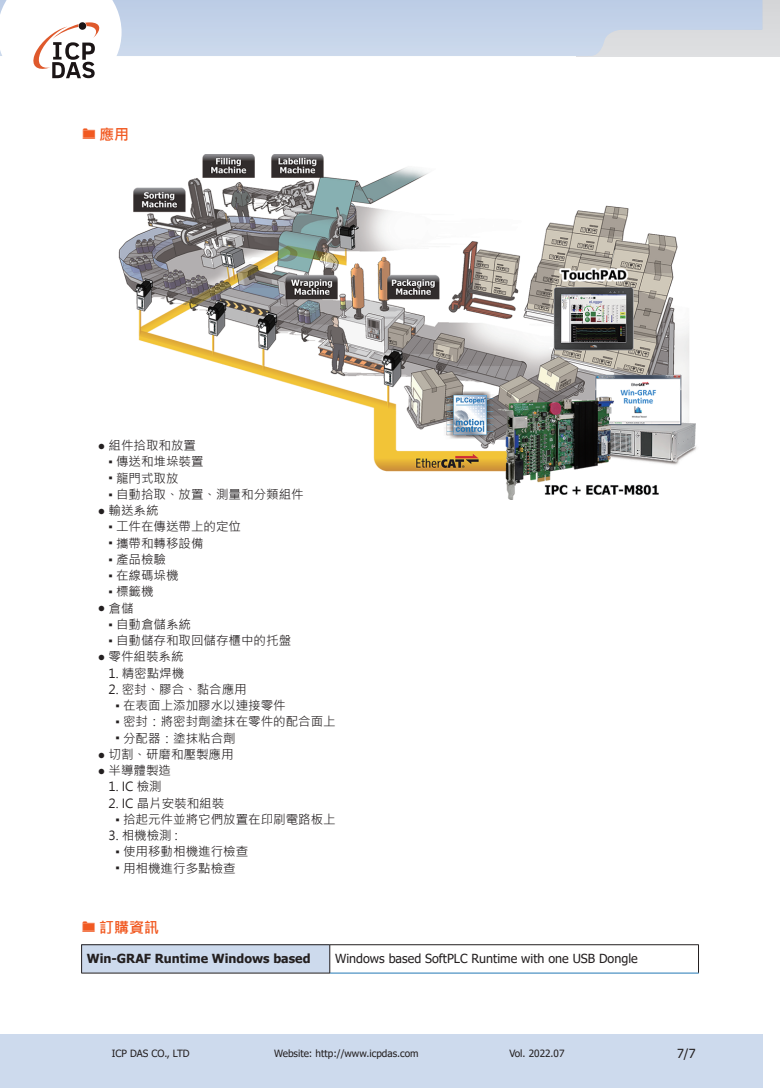
<style>
.page{position:relative;width:780px;height:1088px;background:#fff}
.page>*{position:absolute;margin:0;border:0;box-sizing:border-box;transform-origin:0 0}
.t1{font:700 15px "Microsoft Jheng Hei";color:#f15921}
.t2{font:12.5px "Microsoft Jheng Hei";color:#231f20}
.t3{font:12.5px "Tahoma";color:#231f20}
.t4{font:700 12.5px "Tahoma";color:#231f20}
.t5{font:10px "Tahoma";color:#231f20}
.s1{font-family:"Tahoma"}
</style>
<div class="page">
<div style="left:0;top:1034px;width:762px;height:54px;background:#cddaed"></div>
<div style="left:762px;top:0;width:18px;height:56px;background:#d9dadc"></div>
<svg style="left:122px;top:0;width:640px;height:56px;background:#c6d3e7"></svg>
<svg style="left:0;top:0;width:122px;height:79px"></svg>
<img style="left:118px;top:154px;width:579px;height:346px">
<div style="left:82px;top:945px;width:248px;height:28px;background:#cddaed"></div>
<hr style="left:330px;top:973px;width:368px;height:1px;background:#2378b5">
<hr style="left:81px;top:944px;width:249px;height:1px;background:#231f20">
<hr style="left:330px;top:944px;width:368px;height:1px;background:#231f20">
<svg style="left:329px;top:945px;width:1px;height:28px"></svg>
<hr style="left:81px;top:973px;width:249px;height:1px;background:#231f20">
<svg style="left:81px;top:945px;width:1px;height:28px"></svg>
<svg style="left:698px;top:945px;width:1px;height:28px"></svg>
<p class="t1" style="left:99px;top:125px;width:31px">應用</p>
<p class="t2" style="left:98px;top:438px;width:100px"><span class="s1">●</span> 組件拾取和放置</p>
<p class="t2" style="left:108px;top:454px;width:97px"><span class="s1">▪</span> 傳送和堆垛裝置</p>
<p class="t2" style="left:108px;top:470px;width:72px"><span class="s1">▪</span> 龍門式取放</p>
<p class="t2" style="left:108px;top:486px;width:197px"><span class="s1">▪</span> 自動拾取、放置、測量和分類組件</p>
<p class="t2" style="left:98px;top:503px;width:62px"><span class="s1">●</span> 輸送系統</p>
<p class="t2" style="left:108px;top:519px;width:134px"><span class="s1">▪</span> 工件在傳送帶上的定位</p>
<p class="t2" style="left:108px;top:535px;width:97px"><span class="s1">▪</span> 攜帶和轉移設備</p>
<p class="t2" style="left:108px;top:551px;width:59px"><span class="s1">▪</span> 產品檢驗</p>
<p class="t2" style="left:108px;top:568px;width:72px"><span class="s1">▪</span> 在線碼垛機</p>
<p class="t2" style="left:108px;top:584px;width:47px"><span class="s1">▪</span> 標籤機</p>
<p class="t2" style="left:98px;top:600px;width:37px"><span class="s1">●</span> 倉儲</p>
<p class="t2" style="left:108px;top:616px;width:84px"><span class="s1">▪</span> 自動倉儲系統</p>
<p class="t2" style="left:108px;top:633px;width:184px"><span class="s1">▪</span> 自動儲存和取回儲存櫃中的托盤</p>
<p class="t2" style="left:98px;top:649px;width:87px"><span class="s1">●</span> 零件組裝系統</p>
<p class="t2" style="left:108px;top:665px;width:77px">1. 精密點焊機</p>
<p class="t2" style="left:108px;top:681px;width:140px">2. 密封、膠合、黏合應用</p>
<p class="t2" style="left:116px;top:698px;width:172px"><span class="s1">▪</span> 在表面上添加膠水以連接零件</p>
<p class="t2" style="left:116px;top:714px;width:222px"><span class="s1">▪</span> 密封：將密封劑塗抹在零件的配合面上</p>
<p class="t2" style="left:116px;top:730px;width:122px"><span class="s1">▪</span> 分配器：塗抹粘合劑</p>
<p class="t2" style="left:98px;top:746px;width:137px"><span class="s1">●</span> 切割、研磨和壓製應用</p>
<p class="t2" style="left:98px;top:763px;width:75px"><span class="s1">●</span> 半導體製造</p>
<p class="t2" style="left:108px;top:779px;width:55px">1. IC 檢測</p>
<p class="t2" style="left:108px;top:795px;width:117px">2. IC 晶片安裝和組裝</p>
<p class="t2" style="left:116px;top:811px;width:222px"><span class="s1">▪</span> 拾起元件並將它們放置在印刷電路板上</p>
<p class="t2" style="left:108px;top:828px;width:71px">3. 相機檢測 :</p>
<p class="t2" style="left:116px;top:844px;width:134px"><span class="s1">▪</span> 使用移動相機進行檢查</p>
<p class="t2" style="left:116px;top:860px;width:122px"><span class="s1">▪</span> 用相機進行多點檢查</p>
<p class="t1" style="left:99px;top:918px;width:61px">訂購資訊</p>
<p class="t4" style="left:87px;top:950px;width:225px">Win-GRAF Runtime Windows based</p>
<p class="t3" style="left:335px;top:950px;width:304px">Windows based SoftPLC Runtime with one USB Dongle</p>
<p class="t5" style="left:112px;top:1047px;width:79px">ICP DAS CO., LTD</p>
<p class="t5" style="left:274px;top:1047px;width:146px">Website: http://www.icpdas.com</p>
<p class="t5" style="left:509px;top:1047px;width:57px">Vol. 2022.07</p>
<p class="t3" style="left:677px;top:1045px;width:20px">7/7</p>
</div>
